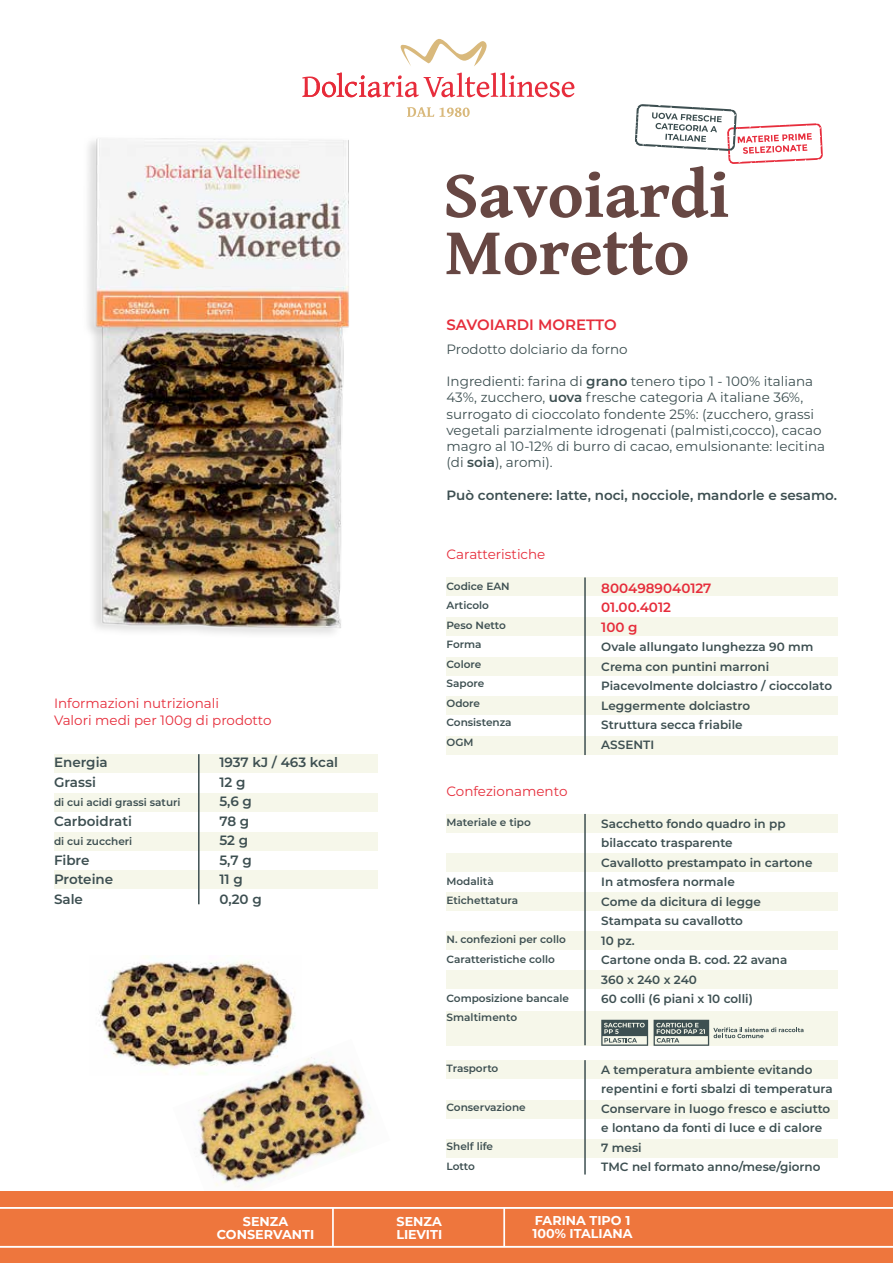
<style>
.page{position:relative;width:893px;height:1263px;background:#fff}
.page>*{position:absolute;margin:0;border:0;box-sizing:border-box;transform-origin:0 0}
.t1{font:700 67.35px/57.3px "Gentium Book Basic";color:#674743}
.t2{font:600 15px "Montserrat";color:#e62d3b}
.t3{font:13.5px/16.2px "Montserrat";color:#3d4f51}
.t4{font:600 13.5px/19.5px "Montserrat";color:#3d4f51}
.t5{font:13.5px/16.2px "Montserrat";color:#e62d3b}
.t6{font:600 13.5px/19.5px "Montserrat";color:#e62d3b}
.t7{font:700 12.75px/12.8px "Montserrat";color:#fff}
.t8{font:600 12px/19.5px "Montserrat";color:#3d4f51}
.t9{font:600 10.5px/19.5px "Montserrat";color:#3d4f51}
.s1{font-weight:600}
</style>
<div class="page">
<img style="left:99px;top:961px;width:196px;height:107px">
<img style="left:172px;top:1039px;width:218px;height:153px">
<img style="left:87px;top:138px;width:262px;height:496px">
<svg style="left:302px;top:39px;width:272px;height:58px"></svg>
<svg style="left:407px;top:107px;width:63px;height:10px"></svg>
<img style="left:302px;top:82px;width:18px;height:15px">
<img style="left:322px;top:82px;width:14px;height:15px">
<img style="left:337px;top:72px;width:7px;height:25px">
<img style="left:345px;top:82px;width:12px;height:15px">
<img style="left:359px;top:75px;width:7px;height:22px">
<img style="left:368px;top:82px;width:13px;height:15px">
<div style="left:54px;top:754px;width:323px;height:18px;background:#f6f7ea"></div>
<div style="left:54px;top:793px;width:323px;height:18px;background:#f6f7ea"></div>
<div style="left:54px;top:832px;width:323px;height:18px;background:#f6f7ea"></div>
<div style="left:54px;top:871px;width:323px;height:18px;background:#f6f7ea"></div>
<hr style="left:198px;top:754px;width:2px;height:150px;background:#3d4f51">
<svg style="left:635px;top:104px;width:188px;height:60px"></svg>
<div style="left:446px;top:577px;width:392px;height:19px;background:#f6f7ea"></div>
<div style="left:446px;top:617px;width:392px;height:18px;background:#f6f7ea"></div>
<div style="left:446px;top:737px;width:392px;height:18px;background:#f6f7ea"></div>
<div style="left:446px;top:657px;width:392px;height:18px;background:#f6f7ea"></div>
<div style="left:446px;top:697px;width:392px;height:18px;background:#f6f7ea"></div>
<hr style="left:584px;top:577px;width:2px;height:178px;background:#3d4f51">
<div style="left:446px;top:814px;width:392px;height:18px;background:#f6f7ea"></div>
<div style="left:446px;top:853px;width:392px;height:18px;background:#f6f7ea"></div>
<div style="left:446px;top:892px;width:392px;height:18px;background:#f6f7ea"></div>
<div style="left:446px;top:931px;width:392px;height:19px;background:#f6f7ea"></div>
<div style="left:446px;top:971px;width:392px;height:18px;background:#f6f7ea"></div>
<div style="left:446px;top:1011px;width:392px;height:35px;background:#f6f7ea"></div>
<hr style="left:584px;top:814px;width:2px;height:231px;background:#3d4f51">
<svg style="left:601px;top:1020px;width:47px;height:26px"></svg>
<svg style="left:654px;top:1020px;width:149px;height:26px"></svg>
<div style="left:0;top:1192px;width:893px;height:71px;background:#ee763d"></div>
<svg style="left:0;top:1207px;width:893px;height:41px"></svg>
<div style="left:446px;top:1060px;width:392px;height:18px;background:#f6f7ea"></div>
<div style="left:446px;top:1100px;width:392px;height:18px;background:#f6f7ea"></div>
<div style="left:446px;top:1140px;width:392px;height:18px;background:#f6f7ea"></div>
<hr style="left:584px;top:1060px;width:2px;height:114px;background:#3d4f51">
<h1 class="t1" style="left:443px;top:164px;width:288px">Savoiardi<br>Moretto</h1>
<p class="t2" style="left:446px;top:314px;width:172px">SAVOIARDI MORETTO</p>
<p class="t5" style="left:54px;top:695px;width:219px">Informazioni nutrizionali<br>Valori medi per 100g di prodotto</p>
<p class="t4" style="left:54px;top:752px;width:55px">Energia<br>Grassi</p>
<p class="t9" style="left:54px;top:792px;width:128px">di cui acidi grassi saturi</p>
<p class="t4" style="left:54px;top:810px;width:80px">Carboidrati</p>
<p class="t9" style="left:54px;top:831px;width:80px">di cui zuccheri</p>
<p class="t4" style="left:54px;top:849px;width:61px">Fibre<br>Proteine<br>Sale</p>
<p class="t4" style="left:219px;top:752px;width:120px">1937 kJ / 463 kcal<br>12 g<br>5,6 g<br>78 g<br>52 g<br>5,7 g<br>11 g<br>0,20 g</p>
<p class="t3" style="left:446px;top:340px;width:183px">Prodotto dolciario da forno</p>
<p class="t3" style="left:446px;top:373px;width:380px">Ingredienti: farina di <span class="s1">grano</span> tenero tipo 1 - 100% italiana 43%, zucchero, <span class="s1">uova</span> fresche categoria A italiane 36%, surrogato di cioccolato fondente 25%: (zucchero, grassi vegetali parzialmente idrogenati (palmisti,cocco), cacao magro al 10-12% di burro di cacao, emulsionante: lecitina (di <span class="s1">soia</span>), aromi).</p>
<p class="t4" style="left:446px;top:484px;width:392px">Può contenere: latte, noci, nocciole, mandorle e sesamo.</p>
<p class="t5" style="left:446px;top:545px;width:100px">Caratteristiche</p>
<p class="t9" style="left:446px;top:576px;width:67px">Codice EAN<br>Articolo<br>Peso Netto<br>Forma<br>Colore<br>Sapore<br>Odore<br>Consistenza<br>OGM</p>
<p class="t6" style="left:601px;top:577px;width:112px">8004989040127<br>01.00.4012<br>100 g</p>
<p class="t8" style="left:601px;top:637px;width:232px">Ovale allungato lunghezza 90 mm<br>Crema con puntini marroni<br>Piacevolmente dolciastro / cioccolato<br>Leggermente dolciastro<br>Struttura secca friabile<br>ASSENTI</p>
<p class="t5" style="left:446px;top:782px;width:122px">Confezionamento</p>
<p class="t9" style="left:446px;top:812px;width:86px">Materiale e tipo</p>
<p class="t9" style="left:446px;top:871px;width:73px">Modalità<br>Etichettatura</p>
<p class="t9" style="left:446px;top:929px;width:121px">N. confezioni per collo<br>Caratteristiche collo</p>
<p class="t9" style="left:446px;top:988px;width:124px">Composizione bancale<br>Smaltimento</p>
<p class="t9" style="left:446px;top:1058px;width:53px">Trasporto</p>
<p class="t9" style="left:446px;top:1097px;width:81px">Conservazione</p>
<p class="t9" style="left:446px;top:1136px;width:48px">Shelf life<br>Lotto</p>
<p class="t8" style="left:601px;top:813px;width:213px">Sacchetto fondo quadro in pp bilaccato trasparente<br>Cavallotto prestampato in cartone<br>In atmosfera normale<br>Come da dicitura di legge<br>Stampata su cavallotto<br>10 pz.<br>Cartone onda B. cod. 22 avana<br>360 x 240 x 240<br>60 colli (6 piani x 10 colli)</p>
<p class="t8" style="left:601px;top:1059px;width:233px">A temperatura ambiente evitando repentini e forti sbalzi di temperatura<br>Conservare in luogo fresco e asciutto e lontano da fonti di luce e di calore<br>7 mesi<br>TMC nel formato anno/mese/giorno</p>
<p class="t7" style="left:217px;top:1215px;width:99px;text-align:center">SENZA<br>CONSERVANTI</p>
<p class="t7" style="left:396px;top:1214px;width:47px">SENZA<br>LIEVITI</p>
<p class="t7" style="left:532px;top:1214px;width:102px">FARINA TIPO 1<br>100% ITALIANA</p>
</div>
